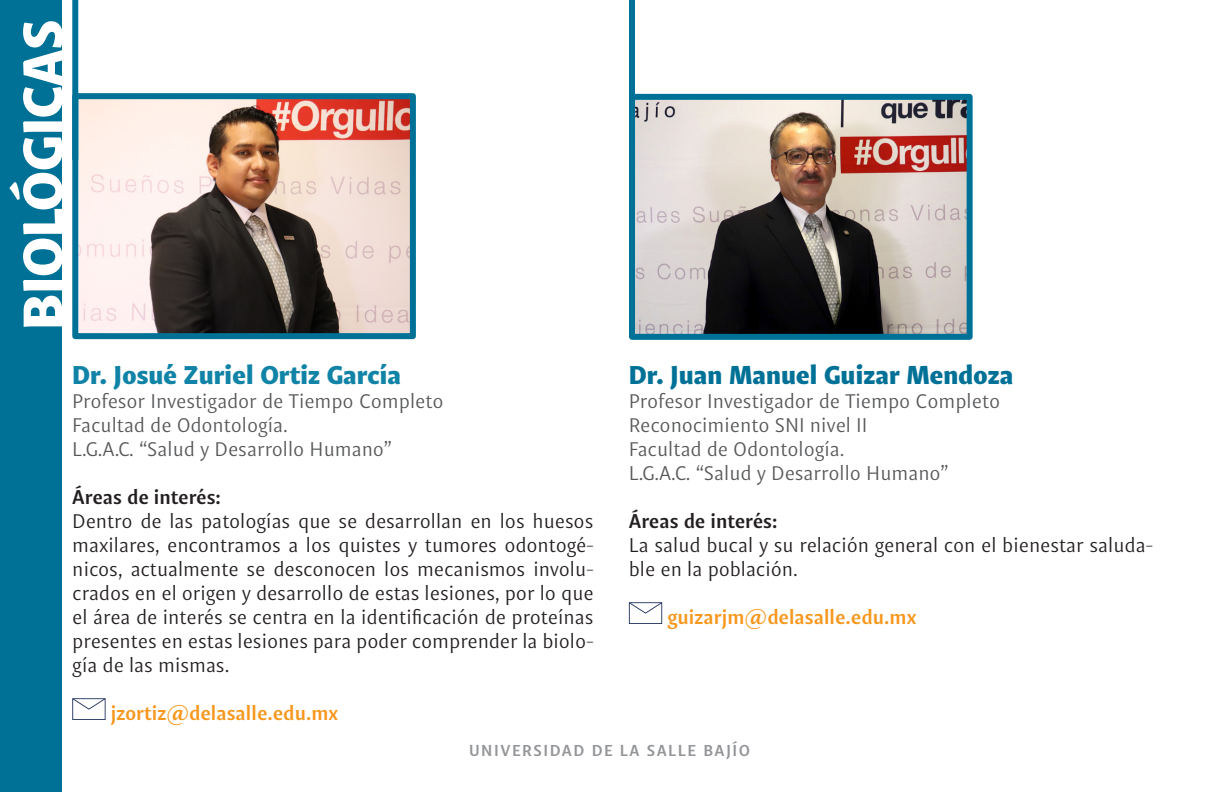
<style>
.page{position:relative;width:1224px;height:792px;background:#fff}
.page>*{position:absolute;margin:0;border:0;box-sizing:border-box;transform-origin:0 0}
.t1{font:900 56px "Indivisa Text Sans";color:#fff}
.t2{font:900 26px "Indivisa Text Sans";color:#007196}
.t3{font:900 26px "Indivisa Text Sans";color:#1083a6}
.t4{font:20px/24px "Indivisa Text Sans";letter-spacing:-.005em;color:#231f20}
.t5{font:20px "Indivisa Text Sans";letter-spacing:-.005em;color:#57585a}
.t6{font:700 20px "Indivisa Text Sans";color:#f7971d}
.t7{font:700 20px "Indivisa Text Sans";color:#231f20}
.t8{font:700 16px "Indivisa Text Sans";letter-spacing:.1em;color:#939598}
</style>
<div class="page">
<div style="left:0;top:0;width:61px;height:792px;background:#007196"></div>
<svg style="left:629px;top:602px;width:33px;height:22px"></svg>
<svg style="left:72px;top:698px;width:34px;height:22px"></svg>
<img style="left:79px;top:100px;width:330px;height:232px">
<div style="left:72px;top:93px;width:344px;height:246px;border:6px solid #007196"></div>
<div style="left:72px;top:0;width:6px;height:160px;background:#007196"></div>
<img style="left:636px;top:101px;width:330px;height:232px">
<div style="left:629px;top:94px;width:344px;height:246px;border:6px solid #007196"></div>
<div style="left:629px;top:0;width:6px;height:160px;background:#007196"></div>
<h1 class="t1" style="left:-7px;top:330px;width:313px;rotate:-90deg">BIOLÓGICAS</h1>
<p class="t3" style="left:72px;top:352px;width:330px">Dr. Josué Zuriel Ortiz García</p>
<p class="t5" style="left:72px;top:385px;width:373px">Profesor Investigador de Tiempo Completo</p>
<p class="t5" style="left:72px;top:409px;width:217px">Facultad de Odontología.</p>
<p class="t5" style="left:72px;top:433px;width:321px">L.G.A.C. “Salud y Desarrollo Humano”</p>
<p class="t7" style="left:72px;top:480px;width:150px">Áreas de interés:</p>
<p class="t4" style="left:72px;top:508px;width:523px;text-align:justify">Dentro de las patologías que se desarrollan en los huesos maxilares, encontramos a los quistes y tumores odontogé&shy;nicos, actualmente se desconocen los mecanismos involu&shy;crados en el origen y desarrollo de estas lesiones, por lo que el área de interés se centra en la identificación de proteínas presentes en estas lesiones para poder comprender la biolo&shy;gía de las mismas.</p>
<p class="t6" style="left:111px;top:696px;width:229px">jzortiz@delasalle.edu.mx</p>
<p class="t2" style="left:629px;top:352px;width:386px">Dr. Juan Manuel Guizar Mendoza</p>
<p class="t5" style="left:629px;top:385px;width:373px">Profesor Investigador de Tiempo Completo</p>
<p class="t5" style="left:629px;top:409px;width:240px">Reconocimiento SNI nivel II</p>
<p class="t5" style="left:629px;top:433px;width:217px">Facultad de Odontología.</p>
<p class="t5" style="left:629px;top:457px;width:321px">L.G.A.C. “Salud y Desarrollo Humano”</p>
<p class="t7" style="left:629px;top:504px;width:150px">Áreas de interés:</p>
<p class="t4" style="left:629px;top:532px;width:526px">La salud bucal y su relación general con el bienestar saluda&shy;ble en la población.</p>
<p class="t6" style="left:667px;top:600px;width:251px">guizarjm@delasalle.edu.mx</p>
<p class="t8" style="left:469px;top:737px;width:283px">UNIVERSIDAD DE LA SALLE BAJÍO</p>
</div>
